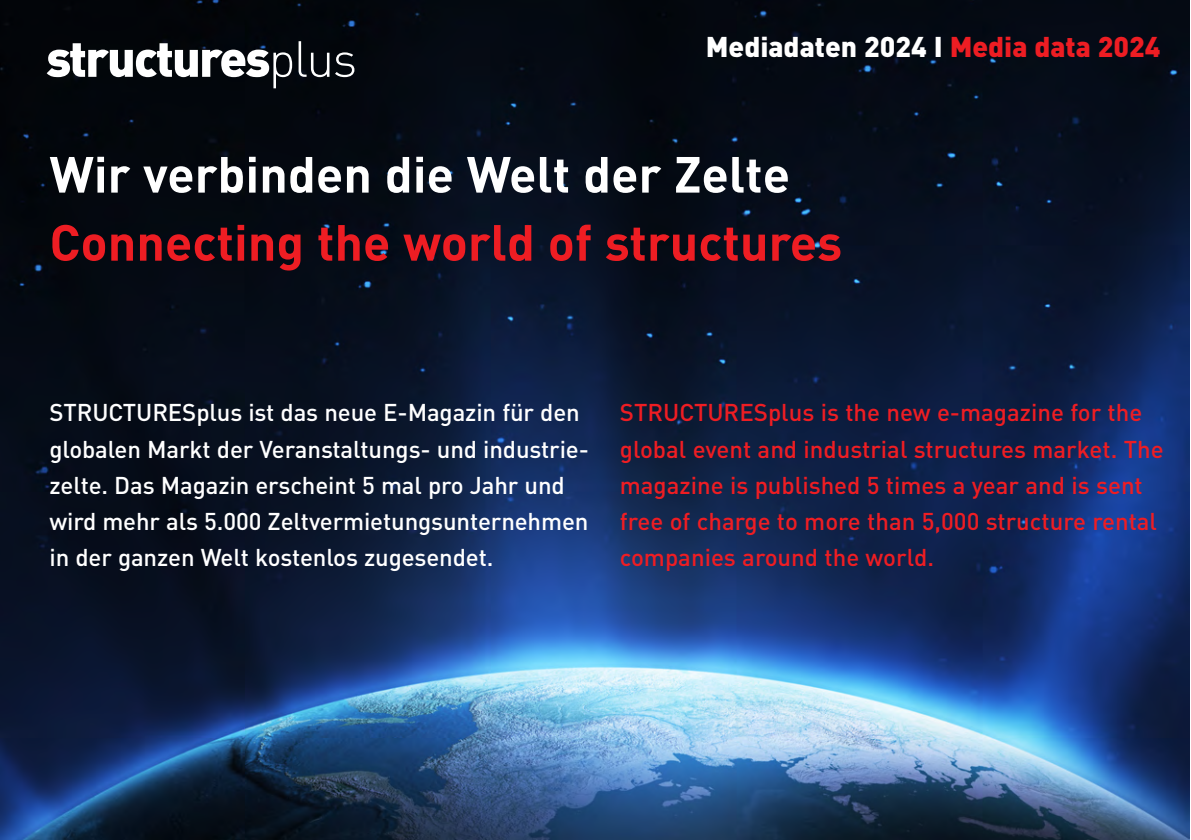
<style>
.page{position:relative;width:1191px;height:840px;background:#fff}
.page>*{position:absolute;margin:0;border:0;box-sizing:border-box;transform-origin:0 0}
.t1{font:700 50px "FFDIN";color:#ee1d23}
.t2{font:700 50px "FFDIN";color:#fff}
.t3{font:50px "FFDIN Black Alternate";letter-spacing:-.04em;color:#fff}
.t4{font:900 28.2px "FFDIN";color:#fff}
.t5{font:500 24px/36px "FFDIN";letter-spacing:-.005em;color:#fff}
.t6{font:500 24px/36px "FFDIN";color:#ee1d23}
.s1{font-family:"FFDIN Light Alternate"}
.s2{color:#ee1d23}
</style>
<div class="page">
<img style="left:0;top:0;width:1189px;height:839px">
<p class="t3" style="left:46px;top:41px;width:312px">structures<span class="s1">plus</span></p>
<p class="t4" style="left:705px;top:37px;width:456px">Mediadaten 2024 I <span class="s2">Media data 2024</span></p>
<p class="t2" style="left:49px;top:157px;width:742px">Wir verbinden die Welt der Zelte</p>
<p class="t1" style="left:49px;top:225px;width:794px">Connecting the world of structures</p>
<p class="t5" style="left:49px;top:397px;width:541px">STRUCTURESplus ist das neue E-Magazin für den globalen Markt der Veranstaltungs- und industrie&shy;zelte. Das Magazin erscheint 5 mal pro Jahr und wird mehr als 5.000 Zeltvermietungsunternehmen in der ganzen Welt kostenlos zugesendet.</p>
<p class="t6" style="left:620px;top:397px;width:545px">STRUCTURESplus is the new e-magazine for the global event and industrial structures market. The magazine is published 5 times a year and is sent free of charge to more than 5,000 structure rental companies around the world.</p>
</div>
